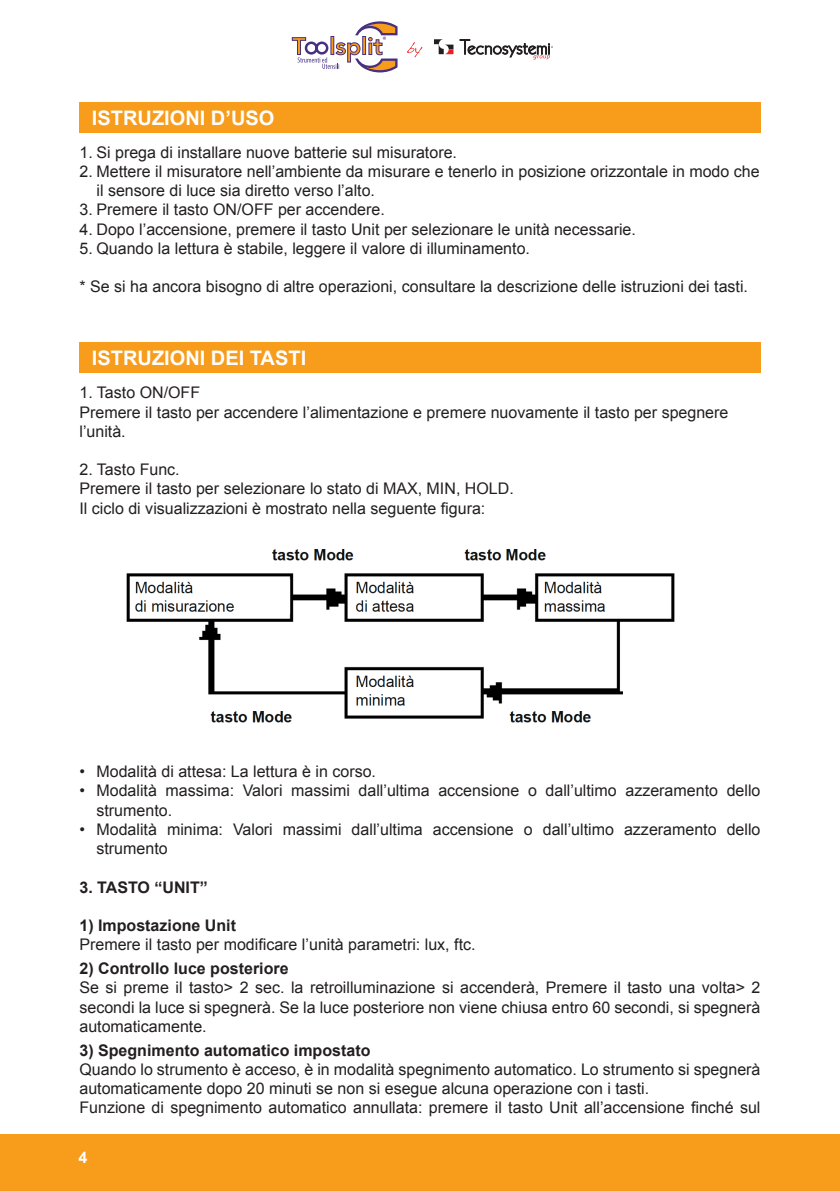
<style>
.page{position:relative;width:840px;height:1191px;background:#fff}
.page>*{position:absolute;margin:0;border:0;box-sizing:border-box;transform-origin:0 0}
.t1{font:700 20px "Arial";color:#fff}
.t2{font:16px/19.2px "Arial";color:#231f20}
.t3{font:700 16px "Arial";color:#231f20}
.t4{font:700 16px "Arial";color:#fff}
</style>
<div class="page">
<hr style="left:839px;top:1134px;width:1px;height:57px;background:#f89c1c">
<svg style="left:434px;top:39px;width:19px;height:15px"></svg>
<svg style="left:459px;top:39px;width:93px;height:21px"></svg>
<svg style="left:406px;top:42px;width:16px;height:15px"></svg>
<svg style="left:291px;top:21px;width:106px;height:51px"></svg>
<div style="left:0;top:1134px;width:839px;height:57px;background:#f89c1c"></div>
<div style="left:79px;top:102px;width:681px;height:31px;background:#f89c1c"></div>
<div style="left:79px;top:342px;width:681px;height:31px;background:#f89c1c"></div>
<img style="left:126px;top:549px;width:549px;height:174px">
<p class="t1" style="left:92px;top:105px;width:184px">ISTRUZIONI D’USO</p>
<p class="t2" style="left:79px;top:143px;width:379px">1. Si prega di installare nuove batterie sul misuratore.</p>
<p class="t2" style="left:96px;top:162px;width:664px;text-indent:-17px">2. Mettere il misuratore nell’ambiente da misurare e tenerlo in posizione orizzontale in modo che il sensore di luce sia diretto verso l’alto.</p>
<p class="t2" style="left:79px;top:200px;width:307px">3. Premere il tasto ON/OFF per accendere.</p>
<p class="t2" style="left:79px;top:219px;width:557px">4. Dopo l’accensione, premere il tasto Unit per selezionare le unità necessarie.</p>
<p class="t2" style="left:79px;top:239px;width:452px">5. Quando la lettura è stabile, leggere il valore di illuminamento.</p>
<p class="t2" style="left:79px;top:277px;width:669px">* Se si ha ancora bisogno di altre operazioni, consultare la descrizione delle istruzioni dei tasti.</p>
<p class="t1" style="left:92px;top:345px;width:216px">ISTRUZIONI DEI TASTI</p>
<p class="t2" style="left:79px;top:383px;width:650px">1. Tasto ON/OFF<br>Premere il tasto per accendere l’alimentazione e premere nuovamente il tasto per spegnere l’unità.</p>
<p class="t2" style="left:79px;top:460px;width:435px">2. Tasto Func.<br>Premere il tasto per selezionare lo stato di MAX, MIN, HOLD.<br>Il ciclo di visualizzazioni è mostrato nella seguente figura:</p>
<p class="t2" style="left:79px;top:762px;width:298px">• Modalità di attesa: La lettura è in corso.</p>
<p class="t2" style="left:96px;top:781px;width:665px;text-indent:-17px">• Modalità massima: Valori massimi dall’ultima accensione o dall’ultimo azzeramento dello strumento.</p>
<p class="t2" style="left:96px;top:820px;width:665px;text-indent:-17px">• Modalità minima: Valori massimi dall’ultima accensione o dall’ultimo azzeramento dello strumento</p>
<p class="t3" style="left:79px;top:876px;width:130px">3. TASTO “UNIT”</p>
<p class="t3" style="left:79px;top:914px;width:158px">1) Impostazione Unit</p>
<p class="t2" style="left:79px;top:935px;width:397px">Premere il tasto per modificare l’unità parametri: lux, ftc.</p>
<p class="t3" style="left:79px;top:958px;width:210px">2) Controllo luce posteriore</p>
<p class="t2" style="left:79px;top:978px;width:682px;text-align:justify">Se si preme il tasto&gt; 2 sec. la retroilluminazione si accenderà, Premere il tasto una volta&gt; 2 secondi la luce si spegnerà. Se la luce posteriore non viene chiusa entro 60 secondi, si spegnerà automaticamente.</p>
<p class="t3" style="left:79px;top:1039px;width:292px">3) Spegnimento automatico impostato</p>
<p class="t2" style="left:79px;top:1060px;width:682px">Quando lo strumento è acceso, è in modalità spegnimento automatico. Lo strumento si spegnerà automaticamente dopo 20 minuti se non si esegue alcuna operazione con i tasti.<br>Funzione di spegnimento automatico annullata: premere il tasto Unit all’accensione finché sul</p>
<p class="t4" style="left:79px;top:1146px;width:10px">4</p>
</div>
